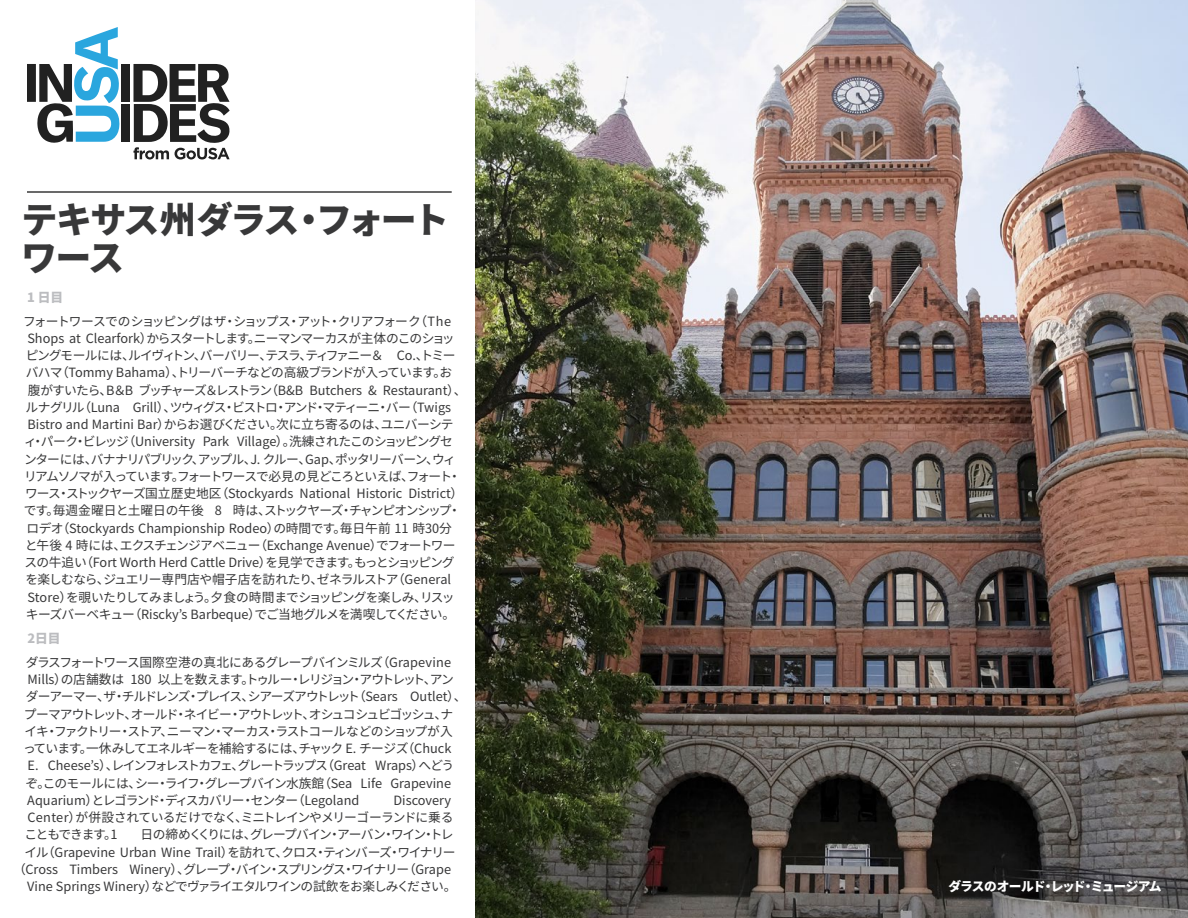
<style>
.page{position:relative;width:1188px;height:918px;background:#fff}
.page>*{position:absolute;margin:0;border:0;box-sizing:border-box;transform-origin:0 0}
.Section_Title{font:900 36px/37.5px "Noto Sans CJ Kjp";letter-spacing:-.07em;color:#383839}
.t1{font:12.75px/17.2px "Noto Sans CJ Kjp";letter-spacing:-.05em;color:#383839}
.t2{font:12.75px/17.2px "Noto Sans CJ Kjp";letter-spacing:-.03em;color:#383839}
.t3{font:12.75px "Noto Sans CJ Kjp";letter-spacing:-.02em;color:#383839}
.t4{font:12.75px "Noto Sans CJ Kjp";letter-spacing:-.005em;color:#383839}
.t5{font:12.75px "Noto Sans CJ Kjp";letter-spacing:-.08em;color:#383839}
.t6{font:12.75px "Noto Sans CJ Kjp";letter-spacing:-.085em;color:#383839}
.t7{font:12.75px "Noto Sans CJ Kjp";letter-spacing:-.025em;color:#383839}
.t8{font:12.75px "Noto Sans CJ Kjp";letter-spacing:-.11em;color:#383839}
.t9{font:12.75px "Noto Sans CJ Kjp";letter-spacing:-.095em;color:#383839}
.t10{font:12.75px "Noto Sans CJ Kjp";letter-spacing:-.105em;color:#383839}
.Photo_Caption{font:900 12.75px "Noto Sans CJ Kjp";letter-spacing:-.09em;color:#fff}
.Accommodation{font:900 12.75px "Noto Sans CJ Kjp";color:#bcbdc0}
</style>
<div class="page">
<img style="left:475px;top:0;width:713px;height:918px">
<hr style="left:27px;top:191px;width:425px;height:2px;background:#383839">
<svg style="left:27px;top:27px;width:93px;height:116px"></svg>
<div style="left:121px;top:64px;width:9px;height:38px;background:#212121"></div>
<div style="left:121px;top:104px;width:9px;height:38px;background:#212121"></div>
<svg style="left:133px;top:64px;width:97px;height:95px"></svg>
<p class="Section_Title" style="left:21px;top:202px;width:430px">テキサス州ダラス・フォートワース</p>
<p class="Accommodation" style="left:27px;top:290px;width:38px">1 日目</p>
<p class="t1" style="left:23px;top:312px;width:445px">フォートワースでのショッピングはザ・ショップス・アット・クリアフォーク（The Shops at Clearfork）からスタートします。ニーマンマーカスが主体のこのショッ<br>ピングモールには、ルイヴィトン、バーバリー、テスラ、ティファニー＆ Co.、トミーバハマ（Tommy Bahama）、トリーバーチなどの高級ブランドが入っています。お<br>腹がすいたら、B＆B ブッチャーズ＆レストラン（B&amp;B Butchers &amp; Restaurant）、ルナグリル（Luna Grill）、ツウィグス・ビストロ・アンド・マティーニ・バー（Twigs Bistro and Martini Bar）からお選びください。次に立ち寄るのは、ユニバーシテ<br>ィ・パーク・ビレッジ（University Park Village）。洗練されたこのショッピングセンターには、バナナリパブリック、アップル、J. クルー、Gap、ポッタリーバーン、ウィリアムソノマが入っています。フォートワースで必見の見どころといえば、フォート・ワース・ストックヤーズ国立歴史地区（Stockyards National Historic District）です。毎週金曜日と土曜日の午後 8 時は、ストックヤーズ・チャンピオンシップ・ロデオ（Stockyards Championship Rodeo）の時間です。毎日午前 11 時30分<br>と午後 4 時には、エクスチェンジアベニュー（Exchange Avenue）でフォートワースの牛追い（Fort Worth Herd Cattle Drive）を見学できます。もっとショッピングを楽しむなら、ジュエリー専門店や帽子店を訪れたり、ゼネラルストア（General Store）を覗いたりしてみましょう。夕食の時間までショッピングを楽しみ、リスッ<br>キーズバーベキュー（Riscky’s Barbeque）でご当地グルメを満喫してください。</p>
<p class="Accommodation" style="left:27px;top:631px;width:35px">2日目</p>
<p class="t1" style="left:26px;top:654px;width:427px">ダラスフォートワース国際空港の真北にあるグレープバインミルズ（Grapevine</p>
<p class="t1" style="left:28px;top:671px;width:428px">Mills）の店舗数は 180 以上を数えます。トゥルー・レリジョン・アウトレット、アン</p>
<p class="t6" style="left:26px;top:689px;width:442px">ダーアーマー、ザ・チルドレンズ・プレイス、シアーズアウトレット（Sears Outlet）、</p>
<p class="t8" style="left:24px;top:707px;width:431px">プーマアウトレット、オールド・ネイビー・アウトレット、オシュコシュビゴッシュ、ナ</p>
<p class="t9" style="left:25px;top:724px;width:430px">イキ・ファクトリー・ストア、ニーマン・マーカス・ラストコールなどのショップが入</p>
<p class="t1" style="left:23px;top:740px;width:430px">っています。一休みしてエネルギーを補給するには、チャック E. チージズ（Chuck</p>
<p class="t5" style="left:28px;top:758px;width:428px">E. Cheese’s）、レインフォレストカフェ、グレートラップス（Great Wraps）へどう</p>
<p class="t7" style="left:26px;top:776px;width:427px">ぞ。このモールには、シー・ライフ・グレープバイン水族館（Sea Life Grapevine</p>
<p class="t1" style="left:27px;top:792px;width:334px">Aquarium）とレゴランド・ディスカバリー・センター（Legoland</p>
<p class="t2" style="left:24px;top:792px;width:431px;text-indent:369px">Discovery<br>Center）が併設されているだけでなく、ミニトレインやメリーゴーランドに乗ることもできます。1</p>
<p class="t10" style="left:140px;top:827px;width:315px">日の締めくくりには、グレープバイン・アーバン・ワイン・トレ</p>
<p class="t3" style="left:25px;top:845px;width:432px">イル（Grapevine Urban Wine Trail）を訪れて、クロス・ティンバーズ・ワイナリー</p>
<p class="t4" style="left:13px;top:862px;width:439px">（Cross Timbers Winery）、グレープ・バイン・スプリングス・ワイナリー（Grape</p>
<p class="t2" style="left:27px;top:878px;width:431px">Vine Springs Winery）などでヴァライエタルワインの試飲をお楽しみください。</p>
<p class="Photo_Caption" style="left:949px;top:879px;width:214px">ダラスのオールド・レッド・ミュージアム</p>
</div>
